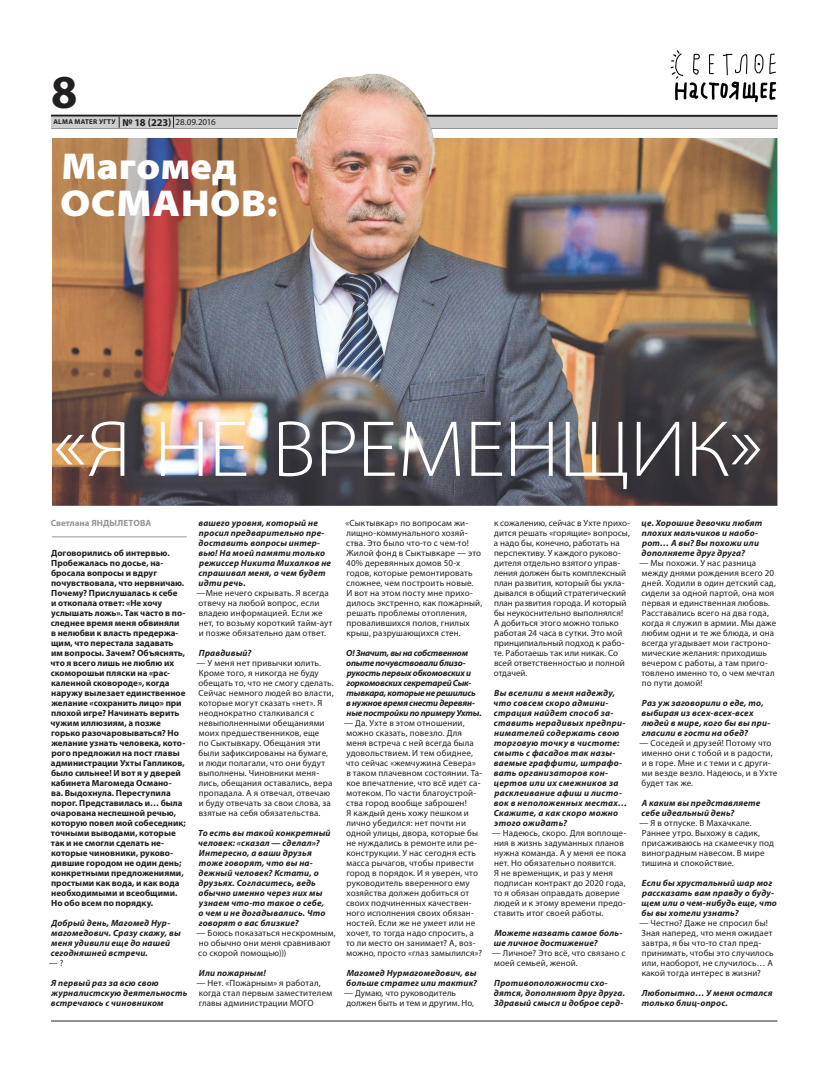
<style>
.page{position:relative;width:820px;height:1078px;background:#fff}
.page>*{position:absolute;margin:0;border:0;box-sizing:border-box;transform-origin:0 0}
.t1{font:300 semi-expanded 80px "Myriad Pro";letter-spacing:-.015em;color:#fff}
.t2{font:700 47.4px "Myriad Pro";color:#231f20}
.t3{font:900 semi-expanded 37.5px/37.5px "Myriad Pro";letter-spacing:.01em;color:#fff}
.t4{font:9px/10px "Myriad Pro";letter-spacing:.015em;color:#231f20}
.t5{font:italic 700 9px/10px "Myriad Pro";letter-spacing:.02em;color:#231f20}
.t6{font:700 9px/10px "Myriad Pro";color:#231f20}
.t7{font:italic 700 9px/10px "Myriad Pro";letter-spacing:-.02em;color:#231f20}
.t8{font:700 9px "Myriad Pro";letter-spacing:.005em;color:#939598}
.t9{font:700 7px "Myriad Pro";letter-spacing:.04em;color:#231f20}
.s1{font-size:10.5px}
.s2{font-weight:400;font-size:9px}
</style>
<div class="page">
<hr style="left:51px;top:128px;width:726px;height:1px;background:#231f20">
<hr style="left:51px;top:115px;width:726px;height:2px;background:#231f20">
<hr style="left:51px;top:1020px;width:726px;height:1px;background:#231f20">
<img style="left:670px;top:50px;width:106px;height:24px">
<img style="left:52px;top:74px;width:725px;height:431px">
<hr style="left:52px;top:536px;width:135px;height:1px;background:#939598">
<h2 class="t2" style="left:51px;top:61px;width:28px">8</h2>
<p class="t9" style="left:53px;top:117px;width:164px">ALMA MATER УГТУ <span class="s1">№ 18 (223)</span> <span class="s2">28.09.2016</span></p>
<h3 class="t3" style="left:60px;top:148px;width:219px">Магомед<br>ОСМАНОВ:</h3>
<h1 class="t1" style="left:53px;top:404px;width:710px">«Я НЕ ВРЕМЕНЩИК»</h1>
<p class="t8" style="left:51px;top:517px;width:102px">Светлана ЯНДЫЛЕТОВА</p>
<p class="t6" style="left:50px;top:547px;width:137px">Договорились об интервью.<br>Пробежалась по досье, на&shy;бросала вопросы и вдруг почувствовала, что нервничаю.<br>Почему? Прислушалась к себе<br>и откопала ответ: «Не хочу услышать ложь». Так часто в по&shy;следнее время меня обвиняли в нелюбви к власть предержа&shy;щим, что перестала задавать им вопросы. Зачем? Объяснять, что я всего лишь не люблю их скоморошьи пляски на «рас&shy;каленной сковороде», когда наружу вылезает единственное желание «сохранить лицо» при плохой игре? Начинать верить чужим иллюзиям, а позже горько разочаровываться? Но желание узнать человека, кото&shy;рого предложил на пост главы администрации Ухты Гапликов, было сильнее! И вот я у дверей кабинета Магомеда Османо-<br>ва. Выдохнула. Переступила порог. Представилась и… была очарована неспешной речью, которую повел мой собеседник; точными выводами, которые так и не смогли сделать не&shy;которые чиновники, руково&shy;дившие городом не один день; конкретными предложениями, простыми как вода, и как вода необходимыми и всеобщими.<br>Но обо всем по порядку.</p>
<p class="t5" style="left:51px;top:917px;width:131px">Добрый день, Магомед Нур&shy;магомедович. Сразу скажу, вы меня удивили еще до нашей сегодняшней встречи.</p>
<p class="t4" style="left:49px;top:957px;width:16px">— ?</p>
<p class="t5" style="left:51px;top:977px;width:138px">Я первый раз за всю свою журналистскую деятельность встречаюсь с чиновником</p>
<p class="t5" style="left:198px;top:517px;width:134px">вашего уровня, который не просил предварительно пре&shy;доставить вопросы интер&shy;вью! На моей памяти только режиссер Никита Михалков не спрашивал меня, о чем будет идти речь.</p>
<p class="t4" style="left:196px;top:587px;width:137px">—Мне нечего скрывать. Я всегда отвечу на любой вопрос, если владею информацией. Если же нет, то возьму короткий тайм-аут и позже обязательно дам ответ.</p>
<p class="t5" style="left:199px;top:647px;width:54px">Правдивый?</p>
<p class="t4" style="left:196px;top:657px;width:139px">— У меня нет привычки юлить.<br>Кроме того, я никогда не буду обещать то, что не смогу сделать.<br>Сейчас немного людей во власти, которые могут сказать «нет». Я неоднократно сталкивался с невыполненными обещаниями моих предшественников, еще<br>по Сыктывкару. Обещания эти были зафиксированы на бумаге,<br>и люди полагали, что они будут выполнены. Чиновники меня&shy;лись, обещания оставались, вера пропадала. А я отвечал, отвечаю и буду отвечать за свои слова, за взятые на себя обязательства.</p>
<p class="t5" style="left:198px;top:827px;width:134px">То есть вы такой конкретный человек: «сказал — сделал»?<br>Интересно, а ваши друзья тоже говорят, что вы на&shy;дежный человек? Кстати, о друзьях. Согласитесь, ведь обычно именно через них мы узнаем что-то такое о себе, о чем и не догадывались. Что говорят о вас близкие?</p>
<p class="t4" style="left:196px;top:927px;width:141px">— Боюсь показаться нескромным, но обычно они меня сравнивают со скорой помощью)))</p>
<p class="t5" style="left:199px;top:967px;width:68px">Или пожарным!</p>
<p class="t4" style="left:196px;top:977px;width:137px">— Нет. «Пожарным» я работал, когда стал первым заместителем главы администрации МОГО</p>
<p class="t4" style="left:345px;top:517px;width:138px">«Сыктывкар» по вопросам жи&shy;лищно-коммунального хозяй&shy;ства. Это было что-то с чем-то!<br>Жилой фонд в Сыктывкаре — это<br>40% деревянных домов 50-х годов, которые ремонтировать сложнее, чем построить новые.<br>И вот на этом посту мне прихо&shy;дилось экстренно, как пожарный, решать проблемы отопления, провалившихся полов, гнилых крыш, разрушающихся стен.</p>
<p class="t7" style="left:346px;top:647px;width:137px">О! Значит, вы на собственном опыте почувствовали близо&shy;рукость первых обкомовских и горкомовских секретарей Сык&shy;тывкара, которые не решились в нужное время снести деревян&shy;ные постройки по примеру Ухты.</p>
<p class="t4" style="left:344px;top:717px;width:139px">— Да. Ухте в этом отношении, можно сказать, повезло. Для<br>меня встреча с ней всегда была удовольствием. И тем обиднее, что сейчас «жемчужина Севера»<br>в таком плачевном состоянии. Та&shy;кое впечатление, что всё идет са&shy;мотеком. По части благоустрой&shy;ства город вообще заброшен!<br>Я каждый день хожу пешком и лично убедился: нет почти ни одной улицы, двора, которые бы не нуждались в ремонте или ре&shy;конструкции. У нас сегодня есть масса рычагов, чтобы привести город в порядок. И я уверен, что руководитель вверенного ему хозяйства должен добиться от своих подчиненных качествен&shy;ного исполнения своих обязан&shy;ностей. Если же не умеет или не хочет, то тогда надо спросить, а то ли место он занимает? А, воз&shy;можно, просто «глаз замылился»?</p>
<p class="t5" style="left:346px;top:967px;width:132px">Магомед Нурмагомедович, вы больше стратег или тактик?</p>
<p class="t4" style="left:344px;top:987px;width:131px">— Думаю, что руководитель должен быть и тем и другим. Но,</p>
<p class="t4" style="left:493px;top:517px;width:138px">к сожалению, сейчас в Ухте прихо&shy;дится решать «горящие» вопросы, а надо бы, конечно, работать на перспективу. У каждого руково&shy;дителя отдельно взятого управ&shy;ления должен быть комплексный план развития, который бы укла&shy;дывался в общий стратегический план развития города. И который бы неукоснительно выполнялся!<br>А добиться этого можно только работая 24 часа в сутки. Это мой принципиальный подход к рабо&shy;те. Работаешь так или никак. Со всей ответственностью и полной отдачей.</p>
<p class="t5" style="left:493px;top:687px;width:135px">Вы вселили в меня надежду, что совсем скоро админи&shy;страция найдет способ за&shy;ставить нерадивых предпри&shy;нимателей содержать свою торговую точку в чистоте: смыть с фасадов так назы&shy;ваемые граффити, штрафо&shy;вать организаторов кон&shy;цертов или их смежников за расклеивание афиш и листо&shy;вок в неположенных местах…<br>Скажите, а как скоро можно этого ожидать?</p>
<p class="t4" style="left:491px;top:827px;width:136px">— Надеюсь, скоро. Для воплоще&shy;ния в жизнь задуманных планов нужна команда. А у меня ее пока нет. Но обязательно появится.<br>Я не временщик, и раз у меня подписан контракт до 2020 года, то я обязан оправдать доверие людей и к этому времени предо&shy;ставить итог своей работы.</p>
<p class="t5" style="left:494px;top:927px;width:130px">Можете назвать самое боль&shy;ше личное достижение?</p>
<p class="t4" style="left:491px;top:947px;width:135px">— Личное? Это всё, что связано с моей семьей, женой.</p>
<p class="t5" style="left:494px;top:977px;width:132px">Противоположности схо&shy;дятся, дополняют друг друга.<br>Здравый смысл и доброе серд-</p>
<p class="t5" style="left:641px;top:517px;width:122px">це. Хорошие девочки любят плохих мальчиков и наобо&shy;рот… А вы? Вы похожи или дополняете друг друга?</p>
<p class="t4" style="left:639px;top:557px;width:138px">— Мы похожи. У нас разница между днями рождения всего 20 дней. Ходили в один детский сад, сидели за одной партой, она моя первая и единственная любовь.<br>Расставались всего на два года, когда я служил в армии. Мы даже любим одни и те же блюда, и она всегда угадывает мои гастроно&shy;мические желания: приходишь вечером с работы, а там приго&shy;товлено именно то, о чем мечтал по пути домой!</p>
<p class="t5" style="left:641px;top:697px;width:130px">Раз уж заговорили о еде, то, выбирая из всех-всех-всех людей в мире, кого бы вы при&shy;гласили в гости на обед?</p>
<p class="t4" style="left:639px;top:737px;width:139px">— Соседей и друзей! Потому что именно они с тобой и в радости, и в горе. Мне и с теми и с други&shy;ми везде везло. Надеюсь, и в Ухте будет так же.</p>
<p class="t5" style="left:641px;top:797px;width:120px">А каким вы представляете себе идеальный день?</p>
<p class="t4" style="left:639px;top:817px;width:136px">— Я в отпуске. В Махачкале.<br>Раннее утро. Выхожу в садик, присаживаюсь на скамеечку под виноградным навесом. В мире тишина и спокойствие.</p>
<p class="t5" style="left:641px;top:877px;width:137px">Если бы хрустальный шар мог рассказать вам правду о буду&shy;щем или о чем-нибудь еще, что бы вы хотели узнать?</p>
<p class="t4" style="left:639px;top:917px;width:136px">— Честно? Даже не спросил бы!<br>Зная наперед, что меня ожидает завтра, я бы что-то стал пред&shy;принимать, чтобы это случилось или, наоборот, не случилось… А какой тогда интерес в жизни?</p>
<p class="t5" style="left:641px;top:987px;width:132px">Любопытно… У меня остался только блиц-опрос.</p>
</div>
